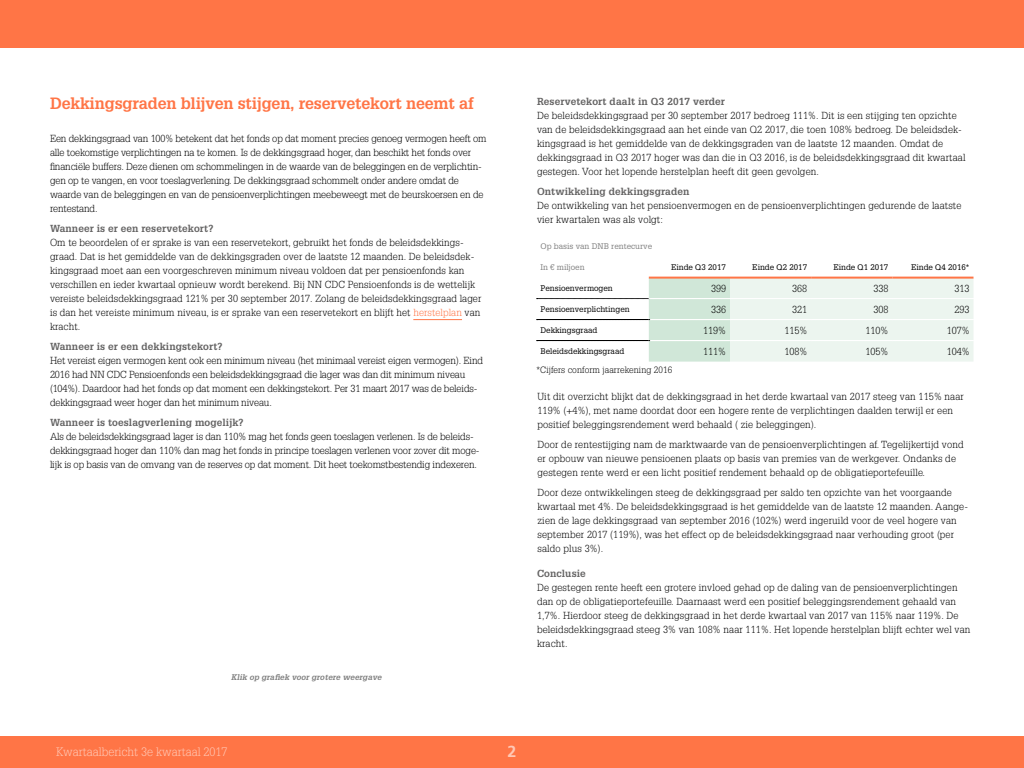
<style>
.page{position:relative;width:1024px;height:768px;background:#fff}
.page>*{position:absolute;margin:0;border:0;box-sizing:border-box;transform-origin:0 0}
.t1{font:700 16px "Glypha LT Std";letter-spacing:-.01em;color:#ff7546}
.t2{font:700 16px "Frutiger LT Std";color:#ffc8b5}
.t3{font:300 12px "Glypha LT Std";color:#ffc8b5}
.t4{font:300 10px/14px "Glypha LT Std";letter-spacing:.015em;color:#000}
.t5{font:300 10px/14px "Glypha LT Std";letter-spacing:-.01em;color:#000}
.t6{font:700 10px "Glypha LT Std";letter-spacing:.01em;color:#646363}
.t7{font:300 9px "Glypha LT Std";letter-spacing:.01em;color:#000}
.t8{font:8px "Glypha LT Std";color:#000}
.t9{font:8px "Glypha LT Std";color:#808080}
.t10{font:italic 700 8px "Glypha LT Std";letter-spacing:.01em;color:#808080}
.s1{color:#ff7546}
</style>
<div class="page">
<hr style="left:413px;top:319px;width:49px;height:1px;background:#ff7546">
<hr style="left:649px;top:277px;width:81px;height:2px;background:#ff7546">
<hr style="left:730px;top:277px;width:81px;height:2px;background:#ff7546">
<hr style="left:811px;top:277px;width:81px;height:2px;background:#ff7546">
<hr style="left:892px;top:277px;width:82px;height:2px;background:#ff7546">
<svg style="left:537px;top:278px;width:437px;height:84px"></svg>
<div style="left:0;top:0;width:1024px;height:48px;background:#ff7546"></div>
<div style="left:0;top:736px;width:1024px;height:32px;background:#ff7546"></div>
<h1 class="t1" style="left:50px;top:94px;width:425px">Dekkingsgraden blijven stijgen, reservetekort neemt af</h1>
<p class="t5" style="left:50px;top:131px;width:438px">Een dekkingsgraad van 100% betekent dat het fonds op dat moment precies genoeg vermogen heeft om alle toekomstige verplichtingen na te komen. Is de dekkingsgraad hoger, dan beschikt het fonds over financiële buffers. Deze dienen om schommelingen in de waarde van de beleggingen en de verplichtin&shy;gen op te vangen, en voor toeslagverlening. De dekkingsgraad schommelt onder andere omdat de waarde van de beleggingen en van de pensioenverplichtingen meebeweegt met de beurskoersen en de rentestand.</p>
<p class="t6" style="left:50px;top:222px;width:165px">Wanneer is er een reservetekort?</p>
<p class="t4" style="left:50px;top:235px;width:433px">Om te beoordelen of er sprake is van een reservetekort, gebruikt het fonds de beleidsdekkings&shy;graad. Dat is het gemiddelde van de dekkingsgraden over de laatste 12 maanden. De beleidsdek&shy;kingsgraad moet aan een voorgeschreven minimum niveau voldoen dat per pensioenfonds kan verschillen en ieder kwartaal opnieuw wordt berekend. Bij NN CDC Pensioenfonds is de wettelijk vereiste beleidsdekkingsgraad 121% per 30 september 2017. Zolang de beleidsdekkingsgraad lager is dan het vereiste minimum niveau, is er sprake van een reservetekort en blijft het <span class="s1">herstelplan</span> van kracht.</p>
<p class="t6" style="left:50px;top:340px;width:174px">Wanneer is er een dekkingstekort?</p>
<p class="t5" style="left:50px;top:353px;width:435px">Het vereist eigen vermogen kent ook een minimum niveau (het minimaal vereist eigen vermogen). Eind 2016 had NN CDC Pensioenfonds een beleidsdekkingsgraad die lager was dan dit minimum niveau (104%). Daardoor had het fonds op dat moment een dekkingstekort. Per 31 maart 2017 was de beleids&shy;dekkingsgraad weer hoger dan het minimum niveau.</p>
<p class="t6" style="left:50px;top:416px;width:195px">Wanneer is toeslagverlening mogelijk?</p>
<p class="t5" style="left:50px;top:429px;width:431px">Als de beleidsdekkingsgraad lager is dan 110% mag het fonds geen toeslagen verlenen. Is de beleids&shy;dekkingsgraad hoger dan 110% dan mag het fonds in principe toeslagen verlenen voor zover dit moge&shy;lijk is op basis van de omvang van de reserves op dat moment. Dit heet toekomstbestendig indexeren.</p>
<p class="t10" style="left:231px;top:673px;width:152px">Klik op grafiek voor grotere weergave</p>
<p class="t6" style="left:537px;top:95px;width:190px">Reservetekort daalt in Q3 2017 verder</p>
<p class="t4" style="left:537px;top:109px;width:430px">De beleidsdekkingsgraad per 30 september 2017 bedroeg 111%. Dit is een stijging ten opzichte van de beleidsdekkingsgraad aan het einde van Q2 2017, die toen 108% bedroeg. De beleidsdek&shy;kingsgraad is het gemiddelde van de dekkingsgraden van de laatste 12 maanden. Omdat de dekkingsgraad in Q3 2017 hoger was dan die in Q3 2016, is de beleidsdekkingsgraad dit kwartaal gestegen. Voor het lopende herstelplan heeft dit geen gevolgen.</p>
<p class="t6" style="left:537px;top:185px;width:154px">Ontwikkeling dekkingsgraden</p>
<p class="t4" style="left:537px;top:199px;width:426px">De ontwikkeling van het pensioenvermogen en de pensioenverplichtingen gedurende de laatste vier kwartalen was als volgt:</p>
<p class="t9" style="left:540px;top:241px;width:113px">Op basis van DNB rentecurve</p>
<p class="t9" style="left:540px;top:262px;width:46px">In € miljoen</p>
<p class="t8" style="left:671px;top:262px;width:56px">Einde Q3 2017</p>
<p class="t8" style="left:752px;top:262px;width:56px">Einde Q2 2017</p>
<p class="t8" style="left:834px;top:262px;width:56px">Einde Q1 2017</p>
<p class="t8" style="left:911px;top:262px;width:60px">Einde Q4 2016*</p>
<p class="t8" style="left:541px;top:283px;width:74px">Pensioenvermogen</p>
<p class="t4" style="left:711px;top:281px;width:16px">399</p>
<p class="t4" style="left:792px;top:281px;width:16px">368</p>
<p class="t4" style="left:873px;top:281px;width:16px">338</p>
<p class="t4" style="left:955px;top:281px;width:16px">313</p>
<p class="t8" style="left:540px;top:304px;width:91px">Pensioenverplichtingen</p>
<p class="t4" style="left:711px;top:302px;width:16px">336</p>
<p class="t4" style="left:792px;top:302px;width:16px">321</p>
<p class="t4" style="left:873px;top:302px;width:16px">308</p>
<p class="t4" style="left:955px;top:302px;width:16px">293</p>
<p class="t8" style="left:540px;top:325px;width:59px">Dekkingsgraad</p>
<p class="t4" style="left:703px;top:323px;width:24px">119%</p>
<p class="t4" style="left:784px;top:323px;width:24px">115%</p>
<p class="t4" style="left:866px;top:323px;width:24px">110%</p>
<p class="t4" style="left:947px;top:323px;width:24px">107%</p>
<p class="t8" style="left:540px;top:346px;width:85px">Beleidsdekkingsgraad</p>
<p class="t4" style="left:703px;top:344px;width:24px">111%</p>
<p class="t4" style="left:784px;top:344px;width:24px">108%</p>
<p class="t4" style="left:866px;top:344px;width:24px">105%</p>
<p class="t4" style="left:947px;top:344px;width:24px">104%</p>
<p class="t7" style="left:536px;top:365px;width:137px">*Cijfers conform jaarrekening 2016</p>
<p class="t4" style="left:538px;top:390px;width:428px">Uit dit overzicht blijkt dat de dekkingsgraad in het derde kwartaal van 2017 steeg van 115% naar<br>119% (+4%), met name doordat door een hogere rente de verplichtingen daalden terwijl er een positief beleggingsrendement werd behaald ( zie beleggingen).</p>
<p class="t4" style="left:538px;top:438px;width:428px">Door de rentestijging nam de marktwaarde van de pensioenverplichtingen af. Tegelijkertijd vond er opbouw van nieuwe pensioenen plaats op basis van premies van de werkgever. Ondanks de gestegen rente werd er een licht positief rendement behaald op de obligatieportefeuille.</p>
<p class="t4" style="left:538px;top:486px;width:432px">Door deze ontwikkelingen steeg de dekkingsgraad per saldo ten opzichte van het voorgaande kwartaal met 4%. De beleidsdekkingsgraad is het gemiddelde van de laatste 12 maanden. Aange&shy;zien de lage dekkingsgraad van september 2016 (102%) werd ingeruild voor de veel hogere van september 2017 (119%), was het effect op de beleidsdekkingsgraad naar verhouding groot (per saldo plus 3%).</p>
<p class="t6" style="left:537px;top:567px;width:50px">Conclusie</p>
<p class="t4" style="left:537px;top:581px;width:435px">De gestegen rente heeft een grotere invloed gehad op de daling van de pensioenverplichtingen dan op de obligatieportefeuille. Daarnaast werd een positief beleggingsrendement gehaald van 1,7%. Hierdoor steeg de dekkingsgraad in het derde kwartaal van 2017 van 115% naar 119%. De beleidsdekkingsgraad steeg 3% van 108% naar 111%. Het lopende herstelplan blijft echter wel van kracht.</p>
<p class="t3" style="left:56px;top:745px;width:173px">Kwartaalbericht 3e kwartaal 2017</p>
<h1 class="t2" style="left:508px;top:742px;width:10px">2</h1>
</div>
